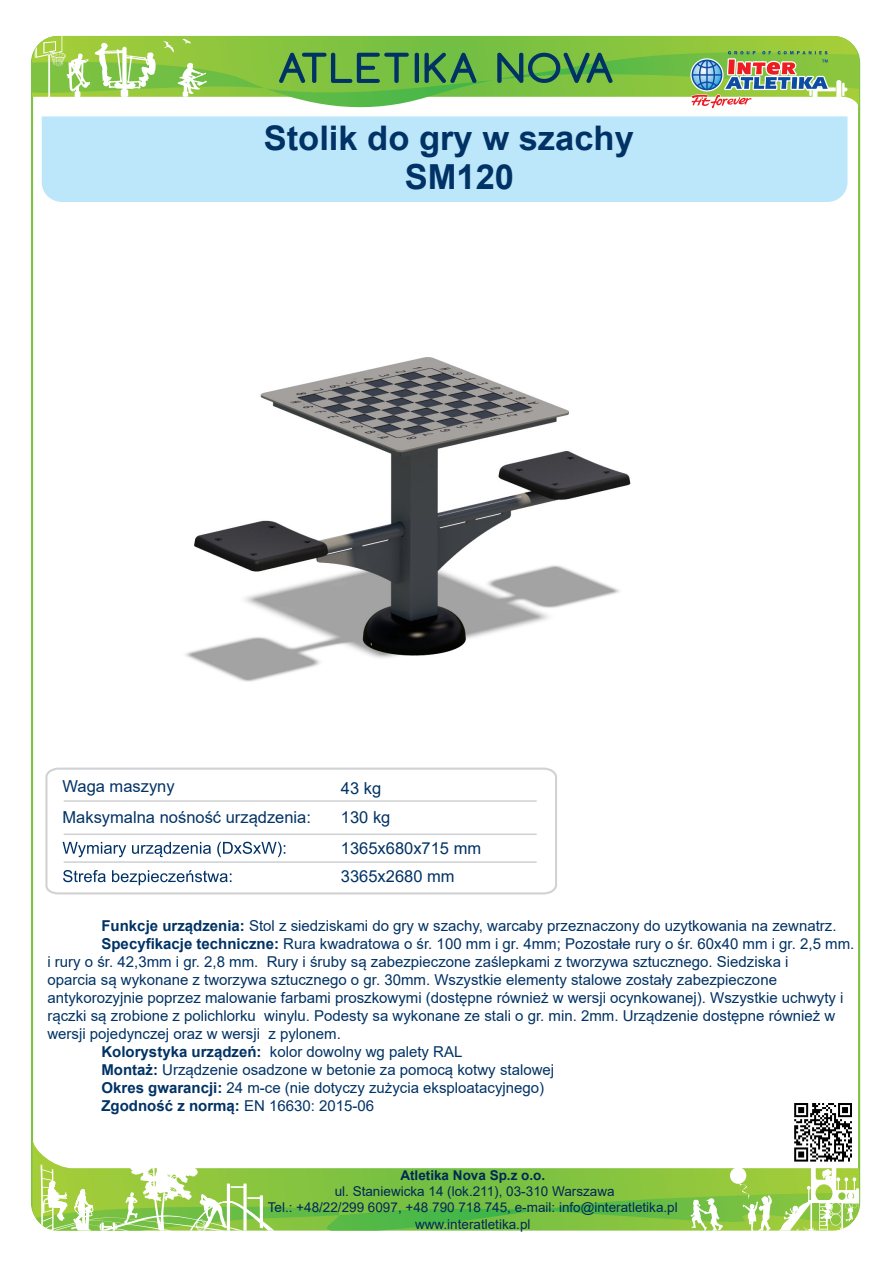
<style>
.page{position:relative;width:893px;height:1263px;background:#fff}
.page>*{position:absolute;margin:0;border:0;box-sizing:border-box;transform-origin:0 0}
.t1{font:700 34.5px "Arial";color:#003265}
.t2{font:700 33.9px "Arial";color:#003265}
.t3{font:16.5px/28px "Arial";color:#003265}
.t4{font:15px "Arial";color:#003265}
.t5{font:700 15px "Arial";color:#003265}
.t6{font:13.5px/16.2px "Arial";color:#002858;text-align:center}
.t7{font:700 13.5px "Arial";color:#002858}
.s1{font-weight:700}
.s2{font-weight:400}
</style>
<div class="page">
<img style="left:33px;top:36px;width:825px;height:16px">
<img style="left:32px;top:52px;width:827px;height:62px">
<hr style="left:48px;top:55px;width:1px;height:46px;background:#fff">
<hr style="left:49px;top:55px;width:1px;height:46px;background:#fff">
<hr style="left:50px;top:55px;width:1px;height:46px;background:#fff">
<svg style="left:35px;top:36px;width:121px;height:61px"></svg>
<svg style="left:163px;top:41px;width:11px;height:12px"></svg>
<svg style="left:183px;top:39px;width:8px;height:5px"></svg>
<svg style="left:178px;top:63px;width:29px;height:34px"></svg>
<img style="left:33px;top:1138px;width:826px;height:81px">
<img style="left:36px;top:1193px;width:742px;height:37px">
<svg style="left:778px;top:1153px;width:81px;height:77px"></svg>
<svg style="left:691px;top:1198px;width:32px;height:32px"></svg>
<div style="left:730px;top:1167px;width:16px;height:17px;background:#fff;border-radius:50%"></div>
<svg style="left:738px;top:1183px;width:34px;height:47px"></svg>
<svg style="left:40px;top:1138px;width:234px;height:92px"></svg>
<img style="left:793px;top:1103px;width:60px;height:59px">
<svg style="left:279px;top:53px;width:333px;height:30px;background:#52934c"></svg>
<div style="left:42px;top:116px;width:805px;height:86px;background:#bce6fa"></div>
<svg style="left:689px;top:51px;width:158px;height:69px"></svg>
<svg style="left:45px;top:767px;width:512px;height:128px"></svg>
<svg style="left:63px;top:842px;width:63px;height:15px"></svg>
<svg style="left:132px;top:842px;width:79px;height:15px"></svg>
<svg style="left:217px;top:842px;width:68px;height:15px"></svg>
<svg style="left:63px;top:870px;width:43px;height:12px"></svg>
<svg style="left:112px;top:870px;width:119px;height:15px"></svg>
<hr style="left:63px;top:861px;width:474px;height:2px;background:#d1d2d4">
<hr style="left:63px;top:833px;width:474px;height:2px;background:#d1d2d4">
<hr style="left:63px;top:800px;width:474px;height:2px;background:#d1d2d4">
<img style="left:185px;top:357px;width:446px;height:325px">
<h2 class="t2" style="left:264px;top:115px;width:372px">Stolik do gry w szachy</h2>
<h1 class="t1" style="left:405px;top:153px;width:111px">SM120</h1>
<p class="t3" style="left:63px;top:772px;width:114px">Waga maszyny</p>
<p class="t3" style="left:341px;top:774px;width:42px">43 kg</p>
<p class="t3" style="left:63px;top:803px;width:250px">Maksymalna nośność urządzenia:</p>
<p class="t3" style="left:341px;top:803px;width:51px">130 kg</p>
<p class="t3" style="left:341px;top:834px;width:142px">1365x680x715 mm<br>3365x2680 mm</p>
<p class="t4" style="left:101px;top:915px;width:736px"><span class="s1">Funkcje urządzenia:</span> Stol z siedziskami do gry w szachy, warcaby przeznaczony do uzytkowania na zewnatrz.</p>
<p class="t4" style="left:101px;top:933px;width:754px"><span class="s1">Specyfikacje techniczne:</span> Rura kwadratowa o śr. 100 mm i gr. 4mm; Pozostałe rury o śr. 60x40 mm i gr. 2,5 mm.</p>
<p class="t4" style="left:47px;top:951px;width:743px">i rury o śr. 42,3mm i gr. 2,8 mm. Rury i śruby są zabezpieczone zaślepkami z tworzywa sztucznego. Siedziska i</p>
<p class="t4" style="left:47px;top:969px;width:731px">oparcia są wykonane z tworzywa sztucznego o gr. 30mm. Wszystkie elementy stalowe zostały zabezpieczone</p>
<p class="t4" style="left:47px;top:987px;width:798px">antykorozyjnie poprzez malowanie farbami proszkowymi (dostępne również w wersji ocynkowanej). Wszystkie uchwyty i</p>
<p class="t4" style="left:47px;top:1005px;width:789px">rączki są zrobione z polichlorku winylu. Podesty sa wykonane ze stali o gr. min. 2mm. Urządzenie dostępne również w</p>
<p class="t4" style="left:47px;top:1023px;width:295px">wersji pojedynczej oraz w wersji z pylonem.</p>
<p class="t4" style="left:101px;top:1041px;width:362px"><span class="s1">Kolorystyka urządzeń:</span> kolor dowolny wg palety RAL</p>
<p class="t4" style="left:101px;top:1059px;width:454px"><span class="s1">Montaż:</span> Urządzenie osadzone w betonie za pomocą kotwy stalowej</p>
<p class="t4" style="left:101px;top:1077px;width:444px"><span class="s1">Okres gwarancji:</span> 24 m-ce (nie dotyczy zużycia eksploatacyjnego)</p>
<p class="t5" style="left:101px;top:1095px;width:274px">Zgodność z normą: <span class="s2">EN 16630: 2015-06</span></p>
<p class="t7" style="left:400px;top:1166px;width:146px">Atletika Nova Sp.z o.o.</p>
<p class="t6" style="left:268px;top:1183px;width:411px">ul. Staniewicka 14 (lok.211), 03-310 Warszawa<br>Tel.: +48/22/299 6097, +48 790 718 745, e-mail: info@interatletika.pl www.interatletika.pl</p>
</div>
